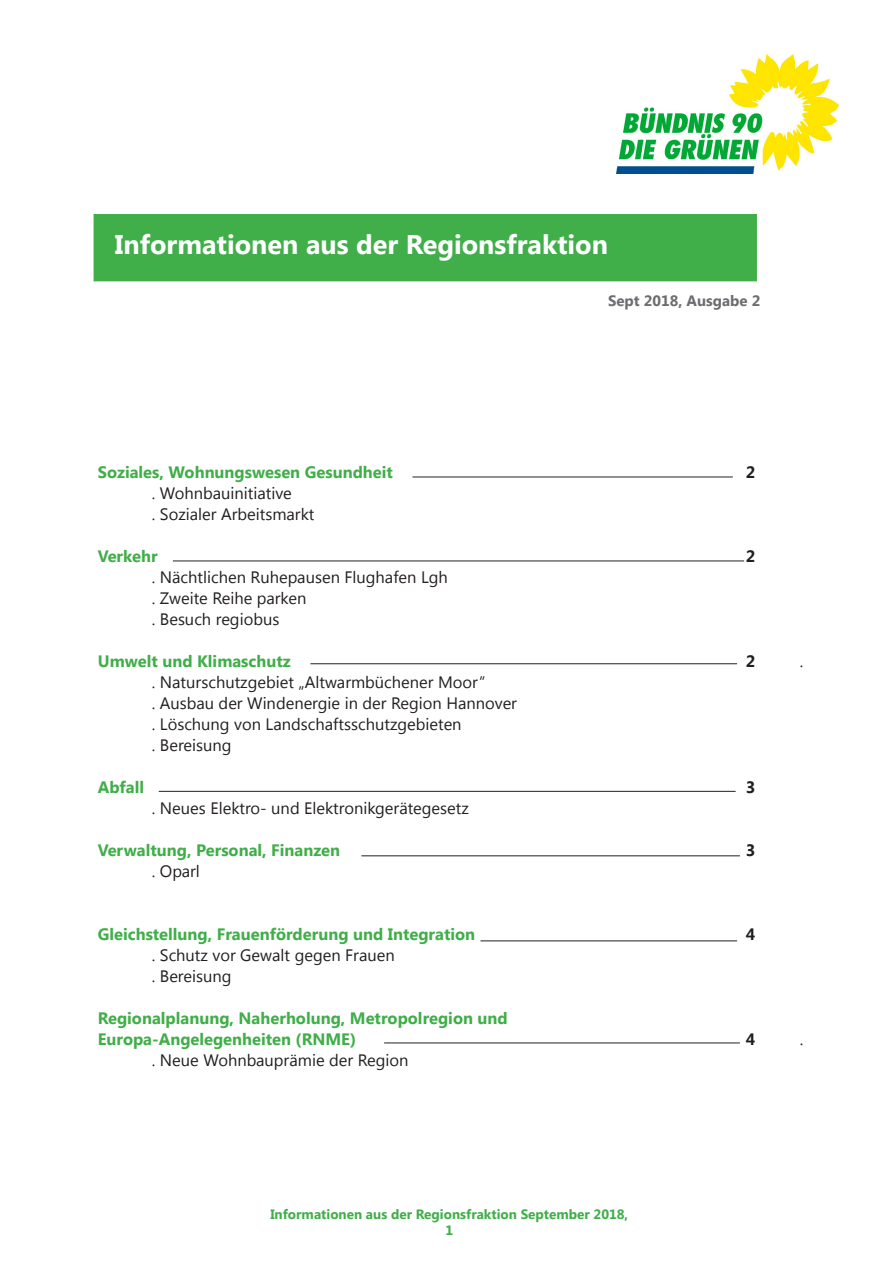
<style>
.page{position:relative;width:893px;height:1263px;background:#fff}
.page>*{position:absolute;margin:0;border:0;box-sizing:border-box;transform-origin:0 0}
.t1{font:700 27px "Segoe UI";color:#fff}
.t2{font:16.5px "Segoe UI";color:#231f20}
.t3{font:700 16.5px/21px "Segoe UI";color:#40ae49}
.t4{font:700 16.5px "Segoe UI";color:#231f20}
.t5{font:700 15px "Segoe UI";color:#6c6d70}
.t6{font:700 13.5px "Segoe UI";color:#40ae49}
</style>
<div class="page">
<img style="left:617px;top:55px;width:222px;height:119px">
<div style="left:94px;top:214px;width:663px;height:67px;background:#40ae49"></div>
<hr style="left:412px;top:477px;width:321px;height:1px;background:#231f20">
<hr style="left:173px;top:561px;width:571px;height:1px;background:#231f20">
<hr style="left:310px;top:663px;width:427px;height:1px;background:#231f20">
<hr style="left:159px;top:791px;width:577px;height:1px;background:#231f20">
<hr style="left:361px;top:855px;width:379px;height:1px;background:#231f20">
<hr style="left:480px;top:940px;width:257px;height:1px;background:#231f20">
<hr style="left:384px;top:1042px;width:356px;height:1px;background:#231f20">
<p class="t1" style="left:115px;top:225px;width:495px">Informationen aus der Regionsfraktion</p>
<p class="t5" style="left:608px;top:290px;width:154px">Sept 2018, Ausgabe 2</p>
<p class="t3" style="left:98px;top:460px;width:297px">Soziales, Wohnungswesen Gesundheit</p>
<p class="t4" style="left:746px;top:460px;width:11px">2</p>
<p class="t2" style="left:152px;top:481px;width:142px">. Wohnbauinitiative</p>
<p class="t2" style="left:152px;top:502px;width:164px">. Sozialer Arbeitsmarkt</p>
<p class="t3" style="left:98px;top:544px;width:61px">Verkehr</p>
<p class="t4" style="left:746px;top:544px;width:11px">2</p>
<p class="t2" style="left:152px;top:565px;width:298px">. Nächtlichen Ruhepausen Flughafen Lgh</p>
<p class="t2" style="left:152px;top:586px;width:156px">. Zweite Reihe parken</p>
<p class="t2" style="left:152px;top:607px;width:129px">. Besuch regiobus</p>
<p class="t3" style="left:98px;top:649px;width:194px">Umwelt und Klimaschutz</p>
<p class="t4" style="left:746px;top:649px;width:11px">2</p>
<p class="t2" style="left:800px;top:649px;width:5px">.</p>
<p class="t2" style="left:152px;top:670px;width:335px">. Naturschutzgebiet „Altwarmbüchener Moor“</p>
<p class="t2" style="left:152px;top:691px;width:367px">. Ausbau der Windenergie in der Region Hannover</p>
<p class="t2" style="left:152px;top:712px;width:311px">. Löschung von Landschaftsschutzgebieten</p>
<p class="t2" style="left:152px;top:733px;width:81px">. Bereisung</p>
<p class="t3" style="left:98px;top:775px;width:48px">Abfall</p>
<p class="t4" style="left:746px;top:775px;width:11px">3</p>
<p class="t2" style="left:152px;top:796px;width:319px">. Neues Elektro- und Elektronikgerätegesetz</p>
<p class="t3" style="left:98px;top:838px;width:244px">Verwaltung, Personal, Finanzen</p>
<p class="t4" style="left:746px;top:838px;width:11px">3</p>
<p class="t2" style="left:152px;top:859px;width:50px">. Oparl</p>
<p class="t3" style="left:98px;top:922px;width:379px">Gleichstellung, Frauenförderung und Integration</p>
<p class="t4" style="left:746px;top:922px;width:11px">4</p>
<p class="t2" style="left:152px;top:943px;width:244px">. Schutz vor Gewalt gegen Frauen</p>
<p class="t2" style="left:152px;top:964px;width:81px">. Bereisung</p>
<p class="t3" style="left:98px;top:1006px;width:411px">Regionalplanung, Naherholung, Metropolregion und<br>Europa-Angelegenheiten (RNME)</p>
<p class="t4" style="left:746px;top:1027px;width:11px">4</p>
<p class="t2" style="left:800px;top:1027px;width:5px">.</p>
<p class="t2" style="left:152px;top:1048px;width:258px">. Neue Wohnbauprämie der Region</p>
<p class="t6" style="left:270px;top:1204px;width:359px">Informationen aus der Regionsfraktion September 2018,</p>
<p class="t6" style="left:445px;top:1220px;width:9px">1</p>
</div>
